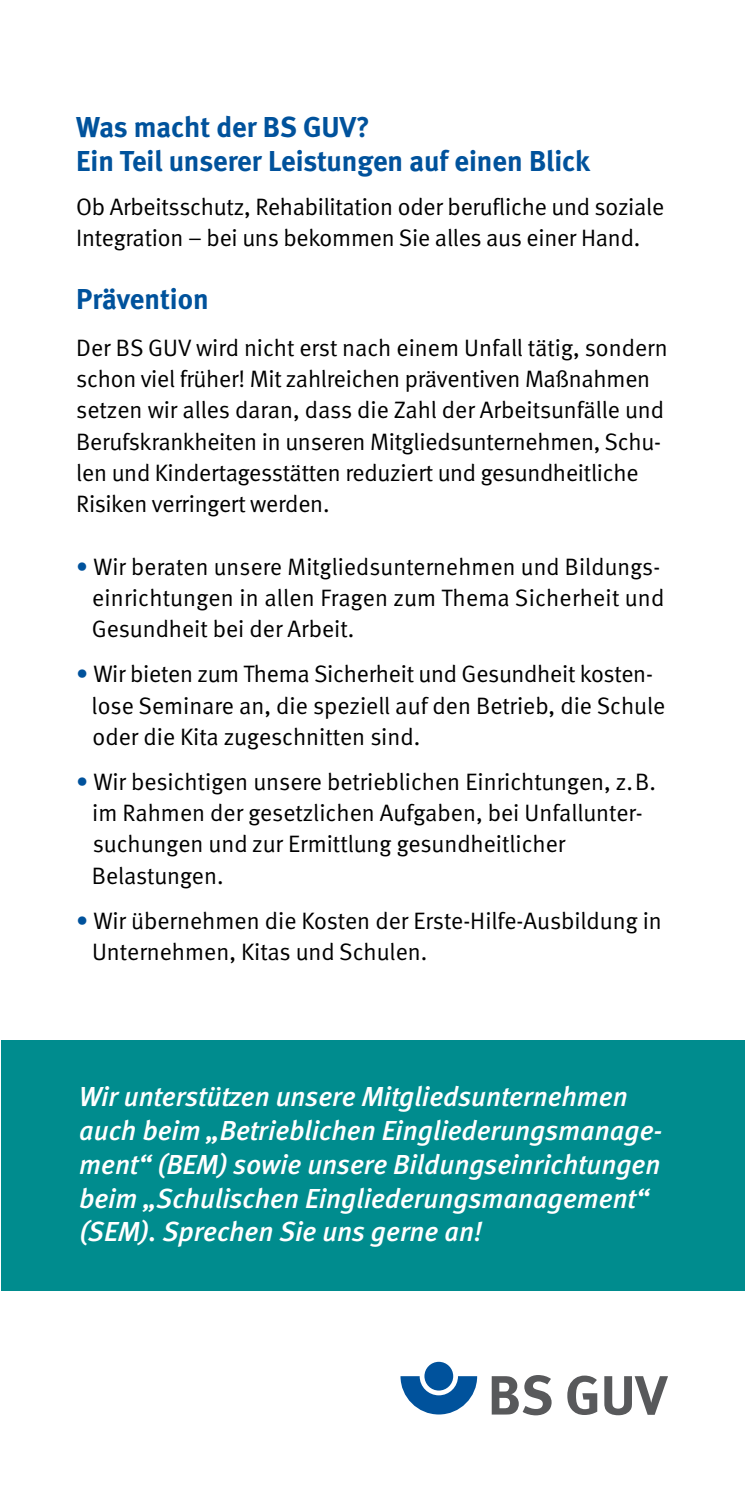
<style>
.page{position:relative;width:745px;height:1489px;background:#fff}
.page>*{position:absolute;margin:0;border:0;box-sizing:border-box;transform-origin:0 0}
.t1{font:700 28.75px/33.8px "DGUV Meta";color:#00529c}
.t2{font:italic 500 27.5px/33.8px "DGUV Meta";color:#fff}
.t3{font:23.75px/31.2px "DGUV Meta";letter-spacing:-.005em;color:#000}
.s1{color:#00529c}
</style>
<div class="page">
<div style="left:1px;top:1040px;width:743px;height:250px;background:#008c8e"></div>
<svg style="left:400px;top:1375px;width:77px;height:39px"></svg>
<div style="left:424px;top:1361px;width:29px;height:29px;background:#00529c;border-radius:50%"></div>
<svg style="left:491px;top:1375px;width:60px;height:40px"></svg>
<svg style="left:567px;top:1375px;width:30px;height:39px"></svg>
<svg style="left:604px;top:1376px;width:63px;height:39px"></svg>
<p class="t1" style="left:76px;top:111px;width:515px">Was macht der BS GUV?<br>Ein Teil unserer Leistungen auf einen Blick</p>
<p class="t3" style="left:76px;top:192px;width:589px">Ob Arbeitsschutz, Rehabilitation oder berufliche und soziale<br>Integration – bei uns bekommen Sie alles aus einer Hand.</p>
<p class="t1" style="left:76px;top:283px;width:134px">Prävention</p>
<p class="t3" style="left:76px;top:332px;width:592px">Der BS GUV wird nicht erst nach einem Unfall tätig, sondern schon viel früher! Mit zahlreichen präventiven Maßnahmen setzen wir alles daran, dass die Zahl der Arbeitsunfälle und Berufskrankheiten in unseren Mitgliedsunternehmen, Schu&shy;len und Kindertagesstätten reduziert und gesundheitliche Risiken verringert werden.</p>
<p class="t3" style="left:92px;top:551px;width:573px;text-indent:-16px"><span class="s1">•</span> Wir beraten unsere Mitgliedsunternehmen und Bildungs&shy;einrichtungen in allen Fragen zum Thema Sicherheit und<br>Gesundheit bei der Arbeit.</p>
<p class="t3" style="left:92px;top:659px;width:575px;text-indent:-15px"><span class="s1">•</span> Wir bieten zum Thema Sicherheit und Gesundheit kosten&shy;lose Seminare an, die speziell auf den Betrieb, die Schule oder die Kita zugeschnitten sind.</p>
<p class="t3" style="left:92px;top:766px;width:565px;text-indent:-15px"><span class="s1">•</span> Wir besichtigen unsere betrieblichen Einrichtungen, z.B. im Rahmen der gesetzlichen Aufgaben, bei Unfallunter&shy;suchungen und zur Ermittlung gesundheitlicher Belastungen.</p>
<p class="t3" style="left:92px;top:905px;width:571px;text-indent:-16px"><span class="s1">•</span> Wir übernehmen die Kosten der Erste-Hilfe-Ausbildung in<br>Unternehmen, Kitas und Schulen.</p>
<p class="t2" style="left:79px;top:1080px;width:584px">Wir unterstützen unsere Mitgliedsunternehmen auch beim „Betrieblichen Eingliederungsmanage&shy;ment“ (BEM) sowie unsere Bildungseinrichtungen beim „Schulischen Eingliederungsmanagement“ (SEM). Sprechen Sie uns gerne an!</p>
</div>
